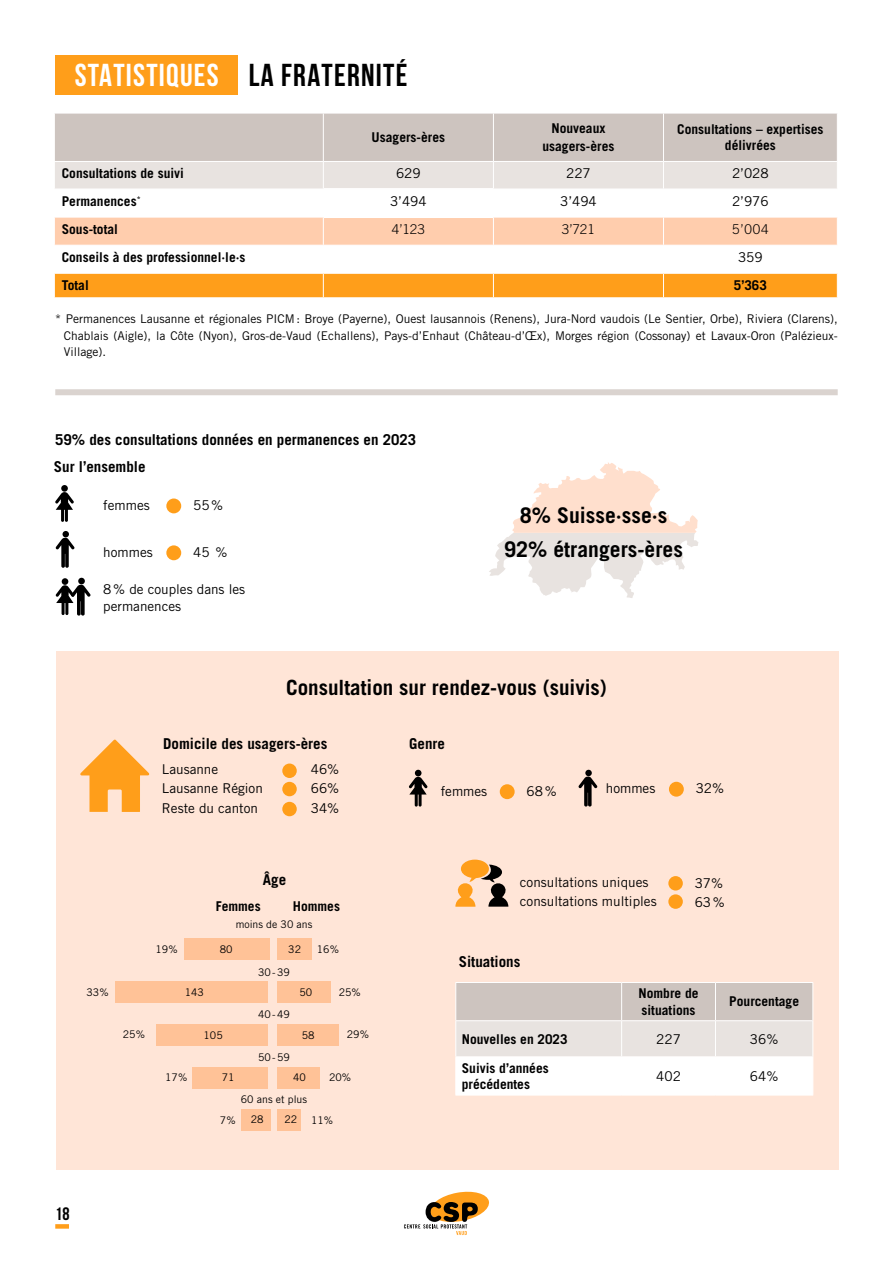
<style>
.page{position:relative;width:893px;height:1263px;background:#fff}
.page>*{position:absolute;margin:0;border:0;box-sizing:border-box;transform-origin:0 0}
.t1{font:700 31.65px "Bebas Neue";letter-spacing:.04em;color:#fff}
.t2{font:700 21.6px/34.2px "Trade Gothic LT Std";color:#000;text-align:center}
.t3{font:700 21px "Trade Gothic LT Std";color:#000}
.t4{font:700 18px "Bebas Neue";color:#000}
.t5{font:700 15px "Trade Gothic LT Std";color:#000}
.t6{font:700 13.5px/16.5px "Trade Gothic LT Std";color:#000;text-align:center}
.t7{font:13.5px/19.2px "Trade Gothic LT Std";color:#000}
.t8{font:300 13.5px "Trade Gothic LT Std";color:#000}
.t9{font:12px/16.5px "Trade Gothic LT Std";color:#000;text-align:justify}
.t10{font:10.5px "Trade Gothic LT Std";color:#000}
.s1{color:#000}
</style>
<div class="page">
<div style="left:55px;top:1224px;width:14px;height:5px;background:#ff9e1a"></div>
<svg style="left:404px;top:1191px;width:85px;height:44px"></svg>
<div style="left:55px;top:55px;width:183px;height:40px;background:#ff9e1a"></div>
<svg style="left:54px;top:113px;width:784px;height:185px"></svg>
<hr style="left:54px;top:297px;width:269px;height:1px;background:#fff">
<svg style="left:489px;top:462px;width:209px;height:136px"></svg>
<div style="left:78px;top:578px;width:7px;height:6px;background:#000;border-radius:50%"></div>
<svg style="left:56px;top:584px;width:34px;height:32px"></svg>
<div style="left:62px;top:578px;width:6px;height:7px;background:#000;border-radius:50%"></div>
<svg style="left:56px;top:531px;width:18px;height:37px"></svg>
<svg style="left:55px;top:492px;width:19px;height:30px"></svg>
<div style="left:61px;top:485px;width:7px;height:7px;background:#000;border-radius:50%"></div>
<div style="left:166px;top:498px;width:15px;height:15px;background:#ff9e1a;border-radius:50%"></div>
<div style="left:166px;top:545px;width:15px;height:15px;background:#ff9e1a;border-radius:50%"></div>
<div style="left:56px;top:651px;width:783px;height:518px;background:#ffe5d7"></div>
<svg style="left:456px;top:983px;width:356px;height:112px"></svg>
<hr style="left:455px;top:982px;width:167px;height:1px;background:#fff">
<hr style="left:455px;top:983px;width:1px;height:37px;background:#fff">
<hr style="left:622px;top:982px;width:93px;height:1px;background:#fff">
<hr style="left:715px;top:982px;width:98px;height:1px;background:#fff">
<hr style="left:455px;top:1020px;width:167px;height:1px;background:#fff">
<hr style="left:455px;top:1021px;width:1px;height:35px;background:#fff">
<hr style="left:622px;top:1020px;width:93px;height:1px;background:#fff">
<hr style="left:715px;top:1020px;width:97px;height:1px;background:#fff">
<hr style="left:455px;top:1056px;width:167px;height:1px;background:#fff">
<hr style="left:455px;top:1057px;width:1px;height:38px;background:#fff">
<hr style="left:622px;top:1056px;width:93px;height:1px;background:#fff">
<hr style="left:715px;top:1056px;width:97px;height:1px;background:#fff">
<hr style="left:455px;top:1095px;width:167px;height:1px;background:#fff">
<hr style="left:622px;top:1095px;width:93px;height:1px;background:#fff">
<hr style="left:715px;top:1095px;width:98px;height:1px;background:#fff">
<hr style="left:621px;top:983px;width:1px;height:37px;background:#fff">
<hr style="left:715px;top:983px;width:1px;height:37px;background:#fff">
<hr style="left:812px;top:983px;width:1px;height:38px;background:#fff">
<hr style="left:621px;top:1021px;width:1px;height:35px;background:#fff">
<hr style="left:715px;top:1021px;width:1px;height:35px;background:#fff">
<hr style="left:812px;top:1021px;width:1px;height:36px;background:#fff">
<hr style="left:621px;top:1057px;width:1px;height:38px;background:#fff">
<hr style="left:715px;top:1057px;width:1px;height:38px;background:#fff">
<hr style="left:812px;top:1057px;width:1px;height:38px;background:#fff">
<div style="left:668px;top:876px;width:15px;height:14px;background:#ff9e1a;border-radius:50%"></div>
<div style="left:668px;top:894px;width:15px;height:15px;background:#ff9e1a;border-radius:50%"></div>
<svg style="left:455px;top:860px;width:53px;height:47px;background:#cda375"></svg>
<div style="left:282px;top:763px;width:15px;height:15px;background:#ff9e1a;border-radius:50%"></div>
<div style="left:282px;top:782px;width:15px;height:14px;background:#ff9e1a;border-radius:50%"></div>
<div style="left:282px;top:802px;width:15px;height:14px;background:#ff9e1a;border-radius:50%"></div>
<svg style="left:80px;top:739px;width:69px;height:73px;background:#ffbc6c"></svg>
<svg style="left:409px;top:770px;width:19px;height:36px"></svg>
<div style="left:500px;top:784px;width:15px;height:15px;background:#ff9e1a;border-radius:50%"></div>
<svg style="left:579px;top:776px;width:18px;height:30px"></svg>
<div style="left:585px;top:770px;width:7px;height:6px;background:#000;border-radius:50%"></div>
<div style="left:669px;top:782px;width:15px;height:15px;background:#ff9e1a;border-radius:50%"></div>
<div style="left:55px;top:389px;width:783px;height:6px;background:#dad3cf"></div>
<div style="left:277px;top:939px;width:34px;height:21px;background:#ffc297"></div>
<div style="left:277px;top:981px;width:53px;height:22px;background:#ffc297"></div>
<div style="left:277px;top:1024px;width:62px;height:21px;background:#ffc297"></div>
<div style="left:277px;top:1067px;width:43px;height:21px;background:#ffc297"></div>
<div style="left:277px;top:1110px;width:23px;height:21px;background:#ffc297"></div>
<div style="left:184px;top:939px;width:85px;height:21px;background:#ffc297"></div>
<div style="left:116px;top:981px;width:152px;height:22px;background:#ffc297"></div>
<div style="left:156px;top:1024px;width:112px;height:21px;background:#ffc297"></div>
<div style="left:192px;top:1067px;width:75px;height:21px;background:#ffc297"></div>
<div style="left:241px;top:1110px;width:30px;height:21px;background:#ffc297"></div>
<h1 class="t1" style="left:75px;top:58px;width:334px">STATISTIQUES <span class="s1">LA FRATERNITÉ</span></h1>
<p class="t6" style="left:372px;top:129px;width:75px">Usagers-ères</p>
<p class="t6" style="left:542px;top:119px;width:73px;line-height:18px">Nouveaux usagers-ères</p>
<p class="t6" style="left:677px;top:121px;width:148px">Consultations – expertises délivrées</p>
<p class="t6" style="left:62px;top:165px;width:124px">Consultations de suivi</p>
<p class="t7" style="left:396px;top:163px;width:26px">629</p>
<p class="t7" style="left:566px;top:163px;width:26px">227</p>
<p class="t7" style="left:732px;top:163px;width:38px">2’028</p>
<p class="t6" style="left:62px;top:193px;width:80px">Permanences<sup>*</sup></p>
<p class="t7" style="left:390px;top:192px;width:38px">3’494</p>
<p class="t7" style="left:560px;top:192px;width:38px">3’494</p>
<p class="t7" style="left:732px;top:192px;width:38px">2’976</p>
<p class="t6" style="left:62px;top:221px;width:58px">Sous-total</p>
<p class="t8" style="left:392px;top:221px;width:35px">4’123</p>
<p class="t8" style="left:562px;top:221px;width:35px">3’721</p>
<p class="t8" style="left:732px;top:221px;width:38px">5’004</p>
<p class="t6" style="left:62px;top:249px;width:185px">Conseils à des professionnel·le·s</p>
<p class="t7" style="left:738px;top:248px;width:26px">359</p>
<p class="t6" style="left:62px;top:277px;width:29px">Total</p>
<p class="t6" style="left:734px;top:277px;width:35px">5’363</p>
<p class="t9" style="left:64px;top:310px;width:775px;text-indent:-9px">* Permanences Lausanne et régionales PICM: Broye (Payerne), Ouest lausannois (Renens), Jura-Nord vaudois (Le Sentier, Orbe), Riviera (Clarens), Chablais (Aigle), la Côte (Nyon), Gros-de-Vaud (Echallens), Pays-d’Enhaut (Château-d’Œx), Morges région (Cossonay) et Lavaux-Oron (Palézieux-Village).</p>
<p class="t5" style="left:55px;top:430px;width:362px">59% des consultations données en permanences en 2023</p>
<p class="t5" style="left:54px;top:457px;width:93px">Sur l’ensemble</p>
<p class="t7" style="left:103px;top:495px;width:48px">femmes</p>
<p class="t7" style="left:193px;top:495px;width:32px">55%</p>
<p class="t7" style="left:103px;top:542px;width:51px">hommes</p>
<p class="t7" style="left:193px;top:542px;width:36px">45 %</p>
<p class="t7" style="left:103px;top:581px;width:143px;line-height:16.5px">8% de couples dans les permanences</p>
<h2 class="t2" style="left:504px;top:498px;width:180px">8% Suisse·sse·s<br>92% étrangers-ères</h2>
<h3 class="t3" style="left:286px;top:674px;width:322px">Consultation sur rendez-vous (suivis)</h3>
<p class="t5" style="left:163px;top:735px;width:166px">Domicile des usagers-ères</p>
<p class="t5" style="left:409px;top:735px;width:37px">Genre</p>
<p class="t7" style="left:441px;top:781px;width:48px">femmes</p>
<p class="t7" style="left:526px;top:781px;width:32px">68%</p>
<p class="t7" style="left:606px;top:779px;width:51px">hommes</p>
<p class="t7" style="left:696px;top:779px;width:30px">32%</p>
<p class="t7" style="left:162px;top:759px;width:58px">Lausanne</p>
<p class="t7" style="left:311px;top:759px;width:30px">46%</p>
<p class="t7" style="left:162px;top:779px;width:102px">Lausanne Région</p>
<p class="t7" style="left:311px;top:779px;width:30px">66%</p>
<p class="t7" style="left:162px;top:799px;width:97px">Reste du canton</p>
<p class="t7" style="left:311px;top:799px;width:30px">34%</p>
<p class="t10" style="left:87px;top:985px;width:24px">33%</p>
<p class="t10" style="left:123px;top:1028px;width:24px">25%</p>
<p class="t5" style="left:263px;top:870px;width:25px">Âge</p>
<p class="t6" style="left:216px;top:897px;width:46px">Femmes</p>
<p class="t6" style="left:293px;top:897px;width:49px">Hommes</p>
<p class="t10" style="left:236px;top:918px;width:78px">moins de 30 ans</p>
<p class="t10" style="left:317px;top:943px;width:24px">16%</p>
<p class="t10" style="left:339px;top:985px;width:24px">25%</p>
<p class="t10" style="left:347px;top:1028px;width:24px">29%</p>
<p class="t10" style="left:329px;top:1071px;width:24px">20%</p>
<p class="t10" style="left:311px;top:1114px;width:24px">11%</p>
<p class="t10" style="left:220px;top:943px;width:14px">80</p>
<p class="t10" style="left:288px;top:943px;width:14px">32</p>
<p class="t10" style="left:156px;top:943px;width:24px">19%</p>
<p class="t10" style="left:258px;top:965px;width:33px">30-39</p>
<p class="t10" style="left:258px;top:1008px;width:33px">40-49</p>
<p class="t10" style="left:258px;top:1051px;width:33px">50-59</p>
<p class="t10" style="left:241px;top:1093px;width:68px">60 ans et plus</p>
<p class="t10" style="left:185px;top:986px;width:21px">143</p>
<p class="t10" style="left:299px;top:986px;width:14px">50</p>
<p class="t10" style="left:203px;top:1029px;width:21px">105</p>
<p class="t10" style="left:302px;top:1029px;width:14px">58</p>
<p class="t10" style="left:222px;top:1071px;width:14px">71</p>
<p class="t10" style="left:293px;top:1071px;width:14px">40</p>
<p class="t10" style="left:165px;top:1071px;width:24px">17%</p>
<p class="t10" style="left:251px;top:1113px;width:14px">28</p>
<p class="t10" style="left:284px;top:1113px;width:14px">22</p>
<p class="t10" style="left:220px;top:1114px;width:17px">7%</p>
<p class="t7" style="left:520px;top:872px;width:138px">consultations uniques consultations multiples</p>
<p class="t7" style="left:695px;top:873px;width:32px">37%<br>63%</p>
<p class="t5" style="left:459px;top:953px;width:63px">Situations</p>
<p class="t6" style="left:639px;top:985px;width:61px;text-align:left">Nombre de situations</p>
<p class="t6" style="left:729px;top:993px;width:71px">Pourcentage</p>
<p class="t6" style="left:462px;top:1030px;width:107px">Nouvelles en 2023</p>
<p class="t7" style="left:656px;top:1029px;width:26px">227</p>
<p class="t7" style="left:750px;top:1029px;width:30px">36%</p>
<p class="t6" style="left:462px;top:1059px;width:88px;text-align:left">Suivis d’années précédentes</p>
<p class="t7" style="left:656px;top:1066px;width:26px">402</p>
<p class="t7" style="left:750px;top:1066px;width:30px">64%</p>
<h3 class="t4" style="left:55px;top:1204px;width:16px">18</h3>
</div>
